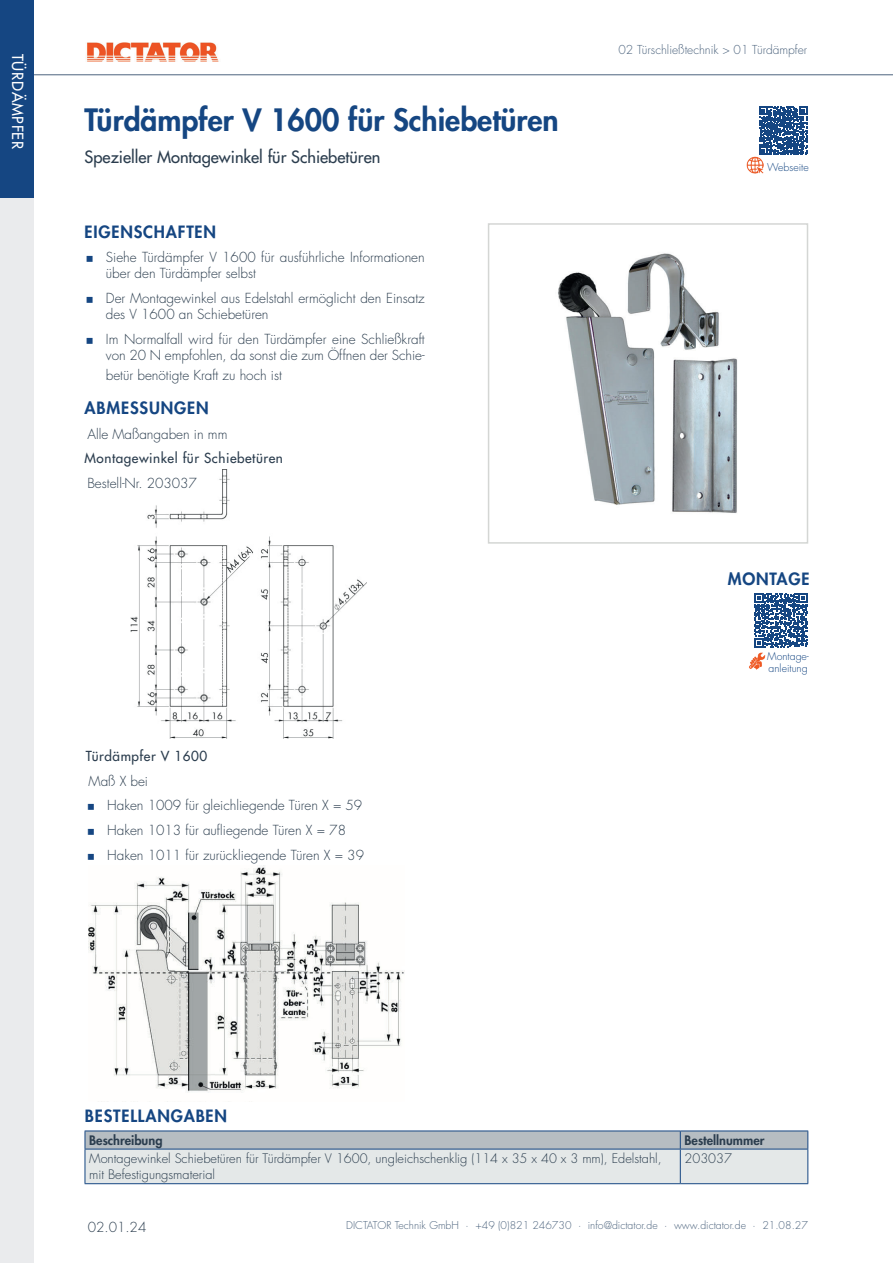
<style>
.page{position:relative;width:893px;height:1263px;background:#fff}
.page>*{position:absolute;margin:0;border:0;box-sizing:border-box;transform-origin:0 0}
.t1{font:800 30px "Futura Std";color:#154682}
.t2{font:800 16.5px "Futura Std";letter-spacing:.05em;color:#154682}
.t3{font:500 16.5px "Futura Std";color:#2b3d4e}
.t4{font:500 15px "Futura Std";letter-spacing:.05em;color:#fff}
.t5{font:300 13.5px/16.2px "Futura Std";color:#2b3d4e}
.t6{font:500 13.5px "Futura Std";letter-spacing:.04em;color:#2b3d4e}
.t7{font:300 12.75px/16.5px "Futura Std";color:#2b3d4e}
.t8{font:800 12.75px "Futura Std";color:#2b3d4e}
.t9{font:300 12px "Futura Std";color:#4d647e}
.t10{font:300 10.5px "Futura Std";color:#4d647e}
.t11{font:300 10.5px/12.6px "Futura Std";color:#154682}
</style>
<div class="page">
<div style="left:0;top:0;width:34px;height:1263px;background:#eaebed"></div>
<img style="left:87px;top:43px;width:132px;height:19px">
<hr style="left:34px;top:74px;width:859px;height:1px;background:#4d647e">
<div style="left:0;top:0;width:34px;height:198px;background:#154682"></div>
<img style="left:558px;top:253px;width:179px;height:260px">
<div style="left:488px;top:223px;width:320px;height:321px;border:2px solid #d4d6d4"></div>
<img style="left:130px;top:469px;width:236px;height:270px">
<img style="left:88px;top:867px;width:316px;height:226px">
<svg style="left:85px;top:1131px;width:723px;height:52px;background:#cfd5d8"></svg>
<hr style="left:680px;top:1149px;width:128px;height:1px;background:#154682">
<hr style="left:85px;top:1149px;width:1px;height:34px;background:#154682">
<hr style="left:85px;top:1183px;width:595px;height:1px;background:#154682">
<hr style="left:680px;top:1149px;width:1px;height:34px;background:#154682">
<hr style="left:807px;top:1149px;width:1px;height:34px;background:#154682">
<hr style="left:680px;top:1183px;width:128px;height:1px;background:#154682">
<hr style="left:85px;top:1130px;width:595px;height:1px;background:#154682">
<hr style="left:680px;top:1130px;width:128px;height:1px;background:#154682">
<svg style="left:759px;top:107px;width:48px;height:48px"></svg>
<img style="left:747px;top:157px;width:17px;height:17px">
<svg style="left:754px;top:594px;width:54px;height:53px"></svg>
<img style="left:749px;top:652px;width:16px;height:17px">
<p class="t4" style="left:27px;top:54px;width:97px;rotate:90deg">TÜRDÄMPFER</p>
<h1 class="t1" style="left:85px;top:101px;width:476px">Türdämpfer V 1600 für Schiebetüren</h1>
<p class="t3" style="left:85px;top:147px;width:297px">Spezieller Montagewinkel für Schiebetüren</p>
<p class="t2" style="left:85px;top:221px;width:133px">EIGENSCHAFTEN</p>
<p class="t5" style="left:106px;top:250px;width:320px">Siehe Türdämpfer V 1600 für ausführliche Informationen über den Türdämpfer selbst</p>
<p class="t5" style="left:106px;top:291px;width:320px">Der Montagewinkel aus Edelstahl ermöglicht den Einsatz des V 1600 an Schiebetüren</p>
<p class="t5" style="left:106px;top:331px;width:320px">Im Normalfall wird für den Türdämpfer eine Schließkraft von 20 N empfohlen, da sonst die zum Öffnen der Schie-</p>
<p class="t5" style="left:106px;top:367px;width:178px">betür benötigte Kraft zu hoch ist</p>
<p class="t2" style="left:85px;top:397px;width:125px">ABMESSUNGEN</p>
<p class="t5" style="left:87px;top:426px;width:142px">Alle Maßangaben in mm</p>
<p class="t6" style="left:85px;top:450px;width:200px">Montagewinkel für Schiebetüren</p>
<p class="t5" style="left:87px;top:476px;width:111px">Bestell-Nr. 203037</p>
<p class="t6" style="left:86px;top:747px;width:123px">Türdämpfer V 1600</p>
<p class="t5" style="left:107px;top:769px;width:258px;line-height:24.8px;text-indent:-18px">Maß X bei<br>Haken 1009 für gleichliegende Türen X = 59<br>Haken 1013 für aufliegende Türen X = 78<br>Haken 1011 für zurückliegende Türen X = 39</p>
<p class="t9" style="left:618px;top:42px;width:190px">02 Türschließtechnik &gt; 01 Türdämpfer</p>
<p class="t11" style="left:767px;top:161px;width:43px">Webseite</p>
<p class="t2" style="left:728px;top:569px;width:83px">MONTAGE</p>
<p class="t11" style="left:767px;top:650px;width:43px">Montage&shy;anleitung</p>
<p class="t2" style="left:85px;top:1106px;width:144px">BESTELLANGABEN</p>
<p class="t8" style="left:89px;top:1132px;width:75px">Beschreibung</p>
<p class="t8" style="left:684px;top:1132px;width:81px">Bestellnummer</p>
<p class="t7" style="left:89px;top:1150px;width:574px">Montagewinkel Schiebetüren für Türdämpfer V 1600, ungleichschenklig (114 x 35 x 40 x 3 mm), Edelstahl, mit Befestigungsmaterial</p>
<p class="t7" style="left:684px;top:1150px;width:49px">203037</p>
<p class="t5" style="left:88px;top:1219px;width:60px">02.01.24</p>
<p class="t10" style="left:346px;top:1219px;width:463px">DICTATOR Technik GmbH · +49 (0)821 246730 · info@dictator.de · www.dictator.de · 21.08.27</p>
</div>
